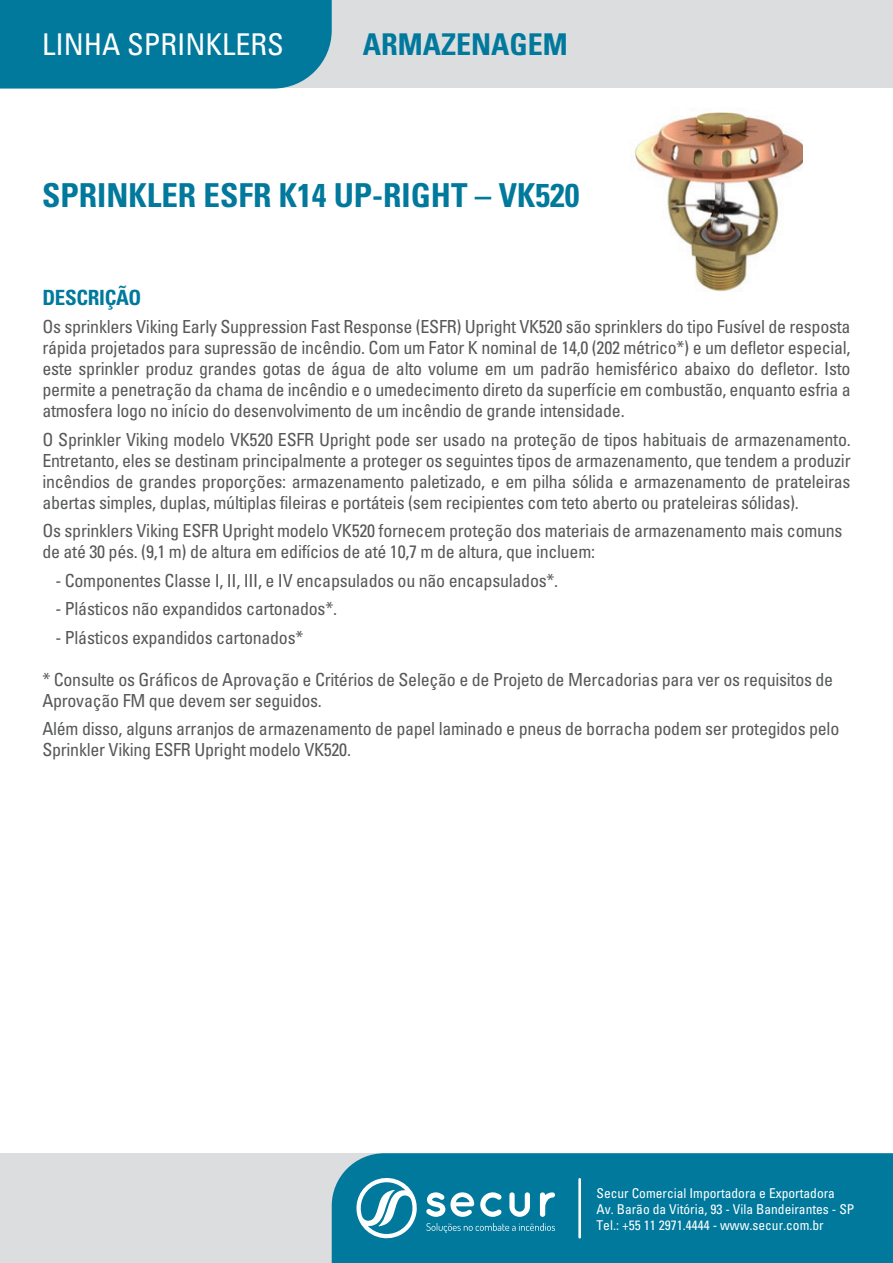
<style>
.page{position:relative;width:893px;height:1263px;background:#fff}
.page>*{position:absolute;margin:0;border:0;box-sizing:border-box;transform-origin:0 0}
.t1{font:700 condensed 33px "Univers";color:#00799c}
.t2{font:condensed 30px "Univers";color:#fff}
.t3{font:700 condensed 30px "Univers";color:#00799c}
.t4{font:700 condensed 21px "Univers";letter-spacing:-.015em;color:#00799c}
.t5{font:condensed 18px/21px "Univers";letter-spacing:-.015em;color:#57585a}
.t6{font:condensed 13.5px/16.2px "Univers";color:#fff}
</style>
<div class="page">
<img style="left:635px;top:112px;width:168px;height:179px">
<div style="left:0;top:1153px;width:893px;height:110px;background:#dcdddf"></div>
<div style="left:332px;top:1153px;width:561px;height:110px;background:#00799c"></div>
<svg style="left:354px;top:1174px;width:63px;height:68px;background:#4ea2ba"></svg>
<svg style="left:426px;top:1192px;width:129px;height:25px;background:#67afc4"></svg>
<svg style="left:426px;top:1223px;width:129px;height:10px"></svg>
<hr style="left:578px;top:1179px;width:3px;height:58px;background:#fff">
<div style="left:0;top:0;width:893px;height:88px;background:#dcdddf"></div>
<div style="left:0;top:0;width:332px;height:89px;background:#00799c"></div>
<h2 class="t2" style="left:42px;top:26px;width:243px">LINHA SPRINKLERS</h2>
<h2 class="t3" style="left:363px;top:26px;width:206px">ARMAZENAGEM</h2>
<h1 class="t1" style="left:42px;top:175px;width:539px">SPRINKLER ESFR K14 UP-RIGHT – VK520</h1>
<p class="t4" style="left:42px;top:284px;width:101px">DESCRIÇÃO</p>
<p class="t5" style="left:42px;top:316px;width:810px;text-align:justify">Os sprinklers Viking Early Suppression Fast Response (ESFR) Upright VK520 são sprinklers do tipo Fusível de resposta rápida projetados para supressão de incêndio. Com um Fator K nominal de 14,0 (202 métrico*) e um defletor especial, este sprinkler produz grandes gotas de água de alto volume em um padrão hemisférico abaixo do defletor. Isto permite a penetração da chama de incêndio e o umedecimento direto da superfície em combustão, enquanto esfria a atmosfera logo no início do desenvolvimento de um incêndio de grande intensidade.</p>
<p class="t5" style="left:42px;top:428px;width:810px;text-align:justify">O Sprinkler Viking modelo VK520 ESFR Upright pode ser usado na proteção de tipos habituais de armazenamento.<br>Entretanto, eles se destinam principalmente a proteger os seguintes tipos de armazenamento, que tendem a produzir incêndios de grandes proporções: armazenamento paletizado, e em pilha sólida e armazenamento de prateleiras abertas simples, duplas, múltiplas fileiras e portáteis (sem recipientes com teto aberto ou prateleiras sólidas).</p>
<p class="t5" style="left:42px;top:520px;width:802px">Os sprinklers Viking ESFR Upright modelo VK520 fornecem proteção dos materiais de armazenamento mais comuns de até 30 pés. (9,1 m) de altura em edifícios de até 10,7 m de altura, que incluem:</p>
<p class="t5" style="left:55px;top:569px;width:504px">- Componentes Classe I, II, III, e IV encapsulados ou não encapsulados*.</p>
<p class="t5" style="left:55px;top:598px;width:283px">- Plásticos não expandidos cartonados*.</p>
<p class="t5" style="left:55px;top:626px;width:250px">- Plásticos expandidos cartonados*</p>
<p class="t5" style="left:42px;top:668px;width:792px">* Consulte os Gráficos de Aprovação e Critérios de Seleção e de Projeto de Mercadorias para ver os requisitos de<br>Aprovação FM que devem ser seguidos.</p>
<p class="t5" style="left:42px;top:718px;width:798px">Além disso, alguns arranjos de armazenamento de papel laminado e pneus de borracha podem ser protegidos pelo<br>Sprinkler Viking ESFR Upright modelo VK520.</p>
<p class="t6" style="left:596px;top:1184px;width:259px">Secur Comercial Importadora e Exportadora<br>Av. Barão da Vitória, 93 - Vila Bandeirantes - SP<br>Tel.: +55 11 2971.4444 - www.secur.com.br</p>
</div>
